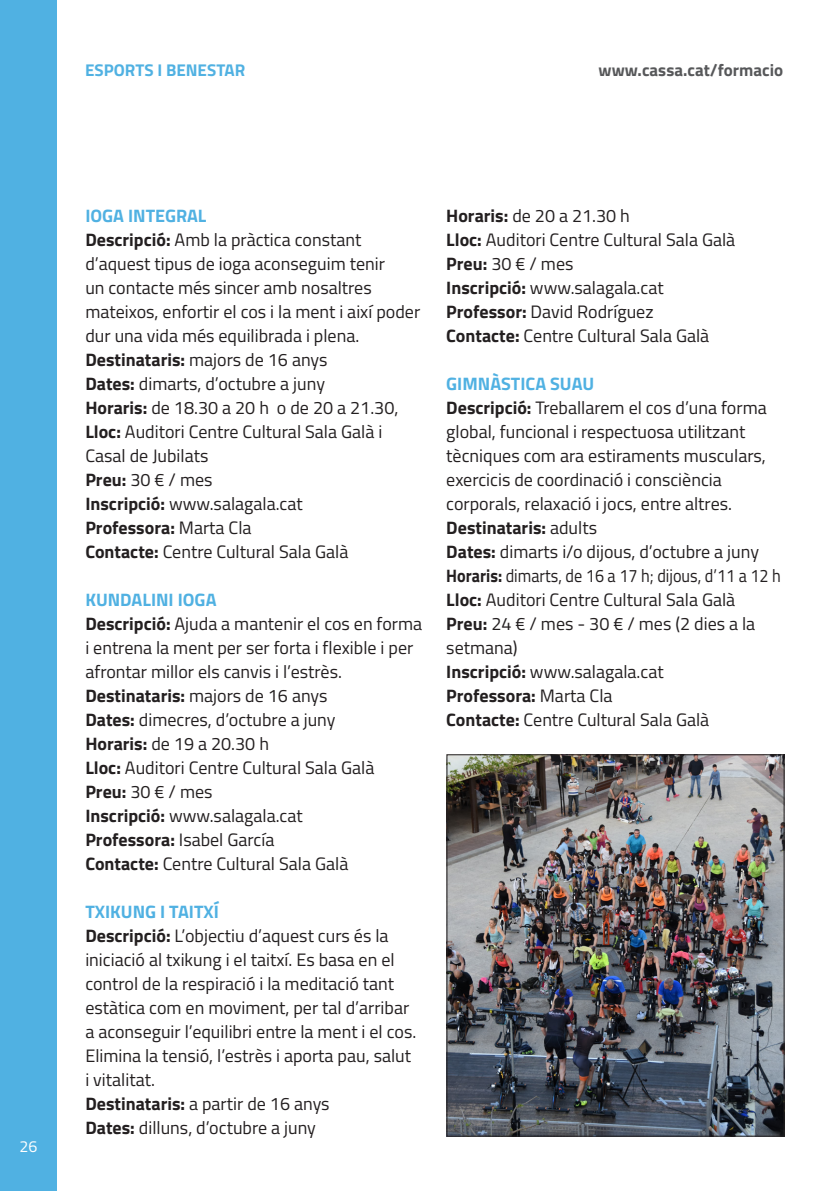
<style>
.page{position:relative;width:840px;height:1191px;background:#fff}
.page>*{position:absolute;margin:0;border:0;box-sizing:border-box;transform-origin:0 0}
.t1{font:18px/24px "Titillium Web";color:#231f20}
.t2{font:700 18px "Titillium Web";color:#231f20}
.t3{font:700 18px "Titillium Web";color:#50b1e2}
.t4{font:18px "Titillium Web";color:#231f20;scale:.9 1}
.t5{font:700 17px "Titillium Web";color:#57585a}
.t6{font:700 17px "Titillium Web";color:#50b1e2}
.t7{font:16px "Titillium Web";color:#fff}
.s1{font-weight:700}
.s2{font-weight:400}
</style>
<div class="page">
<div style="left:0;top:0;width:57px;height:1191px;background:#50b1e2"></div>
<img style="left:448px;top:756px;width:334px;height:378px">
<div style="left:446px;top:754px;width:338px;height:382px;border:1px solid #231f20"></div>
<p class="t6" style="left:85px;top:57px;width:162px">ESPORTS I BENESTAR</p>
<p class="t5" style="left:598px;top:57px;width:186px">www.cassa.cat/formacio</p>
<p class="t7" style="left:19px;top:1135px;width:19px">26</p>
<p class="t3" style="left:85px;top:202px;width:122px">IOGA INTEGRAL</p>
<p class="t1" style="left:85px;top:226px;width:336px"><span class="s1">Descripció:</span> Amb la pràctica constant d’aquest tipus de ioga aconseguim tenir<br>un contacte més sincer amb nosaltres mateixos, enfortir el cos i la ment i així poder dur una vida més equilibrada i plena.</p>
<p class="t1" style="left:85px;top:346px;width:243px"><span class="s1">Destinataris:</span> majors de 16 anys</p>
<p class="t1" style="left:85px;top:370px;width:241px"><span class="s1">Dates:</span> dimarts, d’octubre a juny</p>
<p class="t1" style="left:85px;top:394px;width:314px"><span class="s1">Horaris:</span> de 18.30 a 20 h o de 20 a 21.30,</p>
<p class="t1" style="left:85px;top:418px;width:298px"><span class="s1">Lloc:</span> Auditori Centre Cultural Sala Galà i<br>Casal de Jubilats</p>
<p class="t1" style="left:85px;top:466px;width:129px"><span class="s1">Preu:</span> 30 € / mes</p>
<p class="t1" style="left:85px;top:490px;width:219px"><span class="s1">Inscripció:</span> www.salagala.cat</p>
<p class="t2" style="left:85px;top:514px;width:168px">Professora: <span class="s2">Marta Cla</span></p>
<p class="t1" style="left:85px;top:538px;width:264px"><span class="s1">Contacte:</span> Centre Cultural Sala Galà</p>
<p class="t3" style="left:85px;top:586px;width:133px">KUNDALINI IOGA</p>
<p class="t1" style="left:85px;top:610px;width:338px"><span class="s1">Descripció:</span> Ajuda a mantenir el cos en forma i entrena la ment per ser forta i flexible i per afrontar millor els canvis i l’estrès.</p>
<p class="t1" style="left:85px;top:682px;width:243px"><span class="s1">Destinataris:</span> majors de 16 anys</p>
<p class="t1" style="left:85px;top:706px;width:251px"><span class="s1">Dates:</span> dimecres, d’octubre a juny</p>
<p class="t1" style="left:85px;top:730px;width:185px"><span class="s1">Horaris:</span> de 19 a 20.30 h</p>
<p class="t1" style="left:85px;top:754px;width:290px"><span class="s1">Lloc:</span> Auditori Centre Cultural Sala Galà</p>
<p class="t1" style="left:85px;top:778px;width:129px"><span class="s1">Preu:</span> 30 € / mes</p>
<p class="t1" style="left:85px;top:802px;width:219px"><span class="s1">Inscripció:</span> www.salagala.cat</p>
<p class="t1" style="left:85px;top:826px;width:190px"><span class="s1">Professora:</span> Isabel García</p>
<p class="t1" style="left:85px;top:850px;width:264px"><span class="s1">Contacte:</span> Centre Cultural Sala Galà</p>
<p class="t3" style="left:85px;top:898px;width:135px">TXIKUNG I TAITXÍ</p>
<p class="t1" style="left:85px;top:922px;width:332px"><span class="s1">Descripció:</span> L’objectiu d’aquest curs és la iniciació al txikung i el taitxí. Es basa en el control de la respiració i la meditació tant estàtica com en moviment, per tal d’arribar a aconseguir l’equilibri entre la ment i el cos.<br>Elimina la tensió, l’estrès i aporta pau, salut i vitalitat.</p>
<p class="t1" style="left:85px;top:1090px;width:246px"><span class="s1">Destinataris:</span> a partir de 16 anys</p>
<p class="t1" style="left:85px;top:1114px;width:232px"><span class="s1">Dates:</span> dilluns, d’octubre a juny</p>
<p class="t1" style="left:446px;top:202px;width:185px"><span class="s1">Horaris:</span> de 20 a 21.30 h</p>
<p class="t1" style="left:446px;top:226px;width:290px"><span class="s1">Lloc:</span> Auditori Centre Cultural Sala Galà</p>
<p class="t1" style="left:446px;top:250px;width:129px"><span class="s1">Preu:</span> 30 € / mes</p>
<p class="t1" style="left:446px;top:274px;width:219px"><span class="s1">Inscripció:</span> www.salagala.cat</p>
<p class="t1" style="left:446px;top:298px;width:209px"><span class="s1">Professor:</span> David Rodríguez</p>
<p class="t1" style="left:446px;top:322px;width:264px"><span class="s1">Contacte:</span> Centre Cultural Sala Galà</p>
<p class="t3" style="left:446px;top:370px;width:149px">GIMNÀSTICA SUAU</p>
<p class="t1" style="left:446px;top:394px;width:322px"><span class="s1">Descripció:</span> Treballarem el cos d’una forma global, funcional i respectuosa utilitzant tècniques com ara estiraments musculars, exercicis de coordinació i consciència corporals, relaxació i jocs, entre altres.</p>
<p class="t2" style="left:446px;top:514px;width:152px">Destinataris: <span class="s2">adults</span></p>
<p class="t1" style="left:446px;top:538px;width:314px"><span class="s1">Dates:</span> dimarts i/o dijous, d’octubre a juny</p>
<p class="t4" style="left:446px;top:562px;width:373px"><span class="s1">Horaris:</span> dimarts, de 16 a 17 h; dijous, d’11 a 12 h</p>
<p class="t1" style="left:446px;top:586px;width:290px"><span class="s1">Lloc:</span> Auditori Centre Cultural Sala Galà</p>
<p class="t1" style="left:446px;top:610px;width:310px"><span class="s1">Preu:</span> 24 € / mes - 30 € / mes (2 dies a la setmana)</p>
<p class="t1" style="left:446px;top:658px;width:219px"><span class="s1">Inscripció:</span> www.salagala.cat</p>
<p class="t2" style="left:446px;top:682px;width:168px">Professora: <span class="s2">Marta Cla</span></p>
<p class="t1" style="left:446px;top:706px;width:264px"><span class="s1">Contacte:</span> Centre Cultural Sala Galà</p>
</div>
